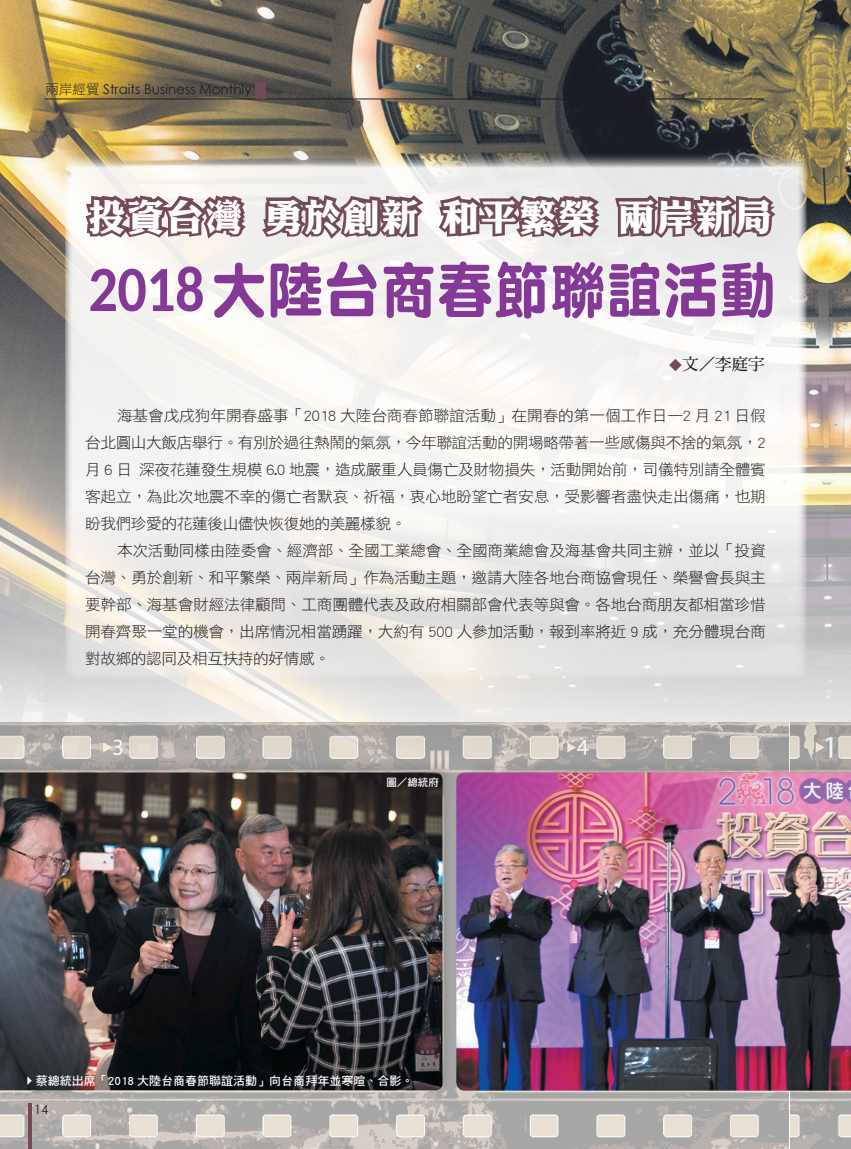
<style>
.page{position:relative;width:851px;height:1149px;background:#fff}
.page>*{position:absolute;margin:0;border:0;box-sizing:border-box;transform-origin:0 0}
.t1{font:61.5px "DF Yuan Std W9";letter-spacing:.02em;color:#853996;scale:.9 1}
.t2{font:36.75px "DF Li King Hei W8 WIN BF";letter-spacing:.06em;color:#fff}
.t3{font:16.5px "DF Ming Std W7";color:#231f20}
.t4{font:15.3px/27px "DF Hei Std W3";letter-spacing:-.02em;color:#231f20;text-align:justify}
.t5{font:13.5px "Century Gothic";color:#231f20}
.t6{font:12.75px "Century Gothic";color:#231f20}
.t7{font:12px "DF Hei Std W7";color:#fff}
.t8{font:10.5px "DF Hei Std W7";color:#fff}
.s1{font-family:"DF Hei Std W3"}
.s2{font-family:"Carlito";font-weight:700;font-size:64.5px}
.s3{font-size:13.5px;color:#734a59}
</style>
<div class="page">
<img style="left:0;top:0;width:850px;height:1148px">
<img style="left:790px;top:722px;width:60px;height:426px">
<img style="left:0;top:722px;width:788px;height:426px">
<div style="left:463px;top:757px;width:387px;height:338px;background:#231f20;opacity:.15"></div>
<img style="left:456px;top:772px;width:394px;height:318px">
<div style="left:0;top:756px;width:454px;height:334px;background:#231f20;opacity:.15"></div>
<img style="left:0;top:772px;width:442px;height:317px">
<svg style="left:65px;top:151px;width:741px;height:526px;fill:#f2f1f0"></svg>
<svg style="left:82px;top:179px;width:346px;height:67px"></svg>
<svg style="left:435px;top:191px;width:170px;height:51px"></svg>
<svg style="left:611px;top:186px;width:174px;height:56px;background:#a58e97"></svg>
<hr style="left:45px;top:99px;width:718px;height:1px;background:#231f20">
<div style="left:256px;top:83px;width:10px;height:16px;background:#734a59"></div>
<hr style="left:28px;top:1103px;width:3px;height:45px;background:#724955">
<svg style="left:27px;top:1075px;width:5px;height:9px"></svg>
<p class="t5" style="left:45px;top:80px;width:207px"><span class="s1">兩岸經貿</span> Straits Business Monthly</p>
<h2 class="t2" style="left:88px;top:198px;width:684px">投資台灣 勇於創新 和平繁榮 兩岸新局</h2>
<h1 class="t1" style="left:88px;top:257px;width:764px"><span class="s2">2018</span>大陸台商春節聯誼活動</h1>
<p class="t3" style="left:668px;top:355px;width:97px"><span class="s3">◆</span>文／李庭宇</p>
<p class="t4" style="left:85px;top:401px;width:682px;text-indent:32px">海基會戊戌狗年開春盛事「2018 大陸台商春節聯誼活動」在開春的第一個工作日—2 月 21 日假台北圓山大飯店舉行。有別於過往熱鬧的氣氛，今年聯誼活動的開場略帶著一些感傷與不捨的氣氛，2月 6 日深夜花蓮發生規模 6.0 地震，造成嚴重人員傷亡及財物損失，活動開始前，司儀特別請全體賓客起立，為此次地震不幸的傷亡者默哀、祈福，衷心地盼望亡者安息，受影響者盡快走出傷痛，也期盼我們珍愛的花蓮後山儘快恢復她的美麗樣貌。</p>
<p class="t4" style="left:85px;top:536px;width:682px;text-indent:32px">本次活動同樣由陸委會、經濟部、全國工業總會、全國商業總會及海基會共同主辦，並以「投資台灣、勇於創新、和平繁榮、兩岸新局」作為活動主題，邀請大陸各地台商協會現任、榮譽會長與主要幹部、海基會財經法律顧問、工商團體代表及政府相關部會代表等與會。各地台商朋友都相當珍惜開春齊聚一堂的機會，出席情況相當踴躍，大約有 500 人參加活動，報到率將近 9 成，充分體現台商對故鄉的認同及相互扶持的好情感。</p>
<p class="t8" style="left:386px;top:776px;width:54px">圖／總統府</p>
<p class="t7" style="left:36px;top:1073px;width:379px">蔡總統出席「2018 大陸台商春節聯誼活動」向台商拜年並寒暄、合影。</p>
<p class="t6" style="left:34px;top:1100px;width:16px">14</p>
</div>
